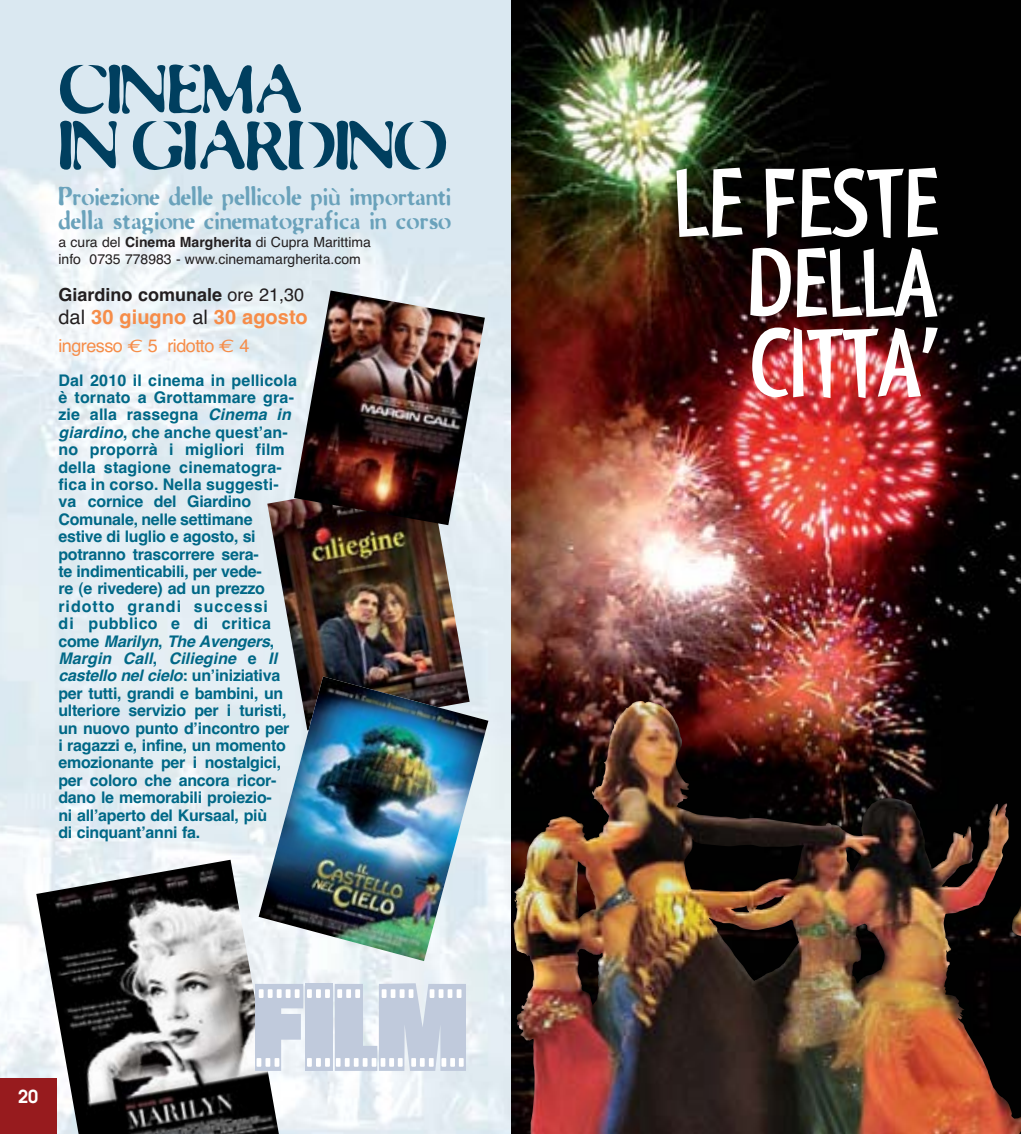
<style>
.page{position:relative;width:1021px;height:1134px;background:#fff}
.page>*{position:absolute;margin:0;border:0;box-sizing:border-box;transform-origin:0 0}
.t1{font:96px/80px "Myriad Std Tilt";letter-spacing:-.005em;color:#fff;text-align:justify}
.t2{font:68px/56px "Flo Motion";letter-spacing:-.02em;color:#003f5f}
.t3{font:26px/24px "Flo Motion";letter-spacing:-.005em;color:#6aa2bb}
.t4{font:700 20px "Helvetica";color:#f68d49}
.t5{font:700 18px "Helvetica";color:#231f20}
.t6{font:18px "Helvetica";letter-spacing:-.03em;color:#f68d49}
.t7{font:600 18px "Avant Garde";color:#fff}
.t8{font:700 16px/17.4px "Helvetica";letter-spacing:-.015em;color:#006887}
.t9{font:14px/16.8px "Helvetica";color:#231f20}
.s1{font-weight:700}
.s2{font-weight:400}
.s3{font-weight:400;color:#231f20}
.s4{font-family:"Euro Mono"}
.s5{font-style:italic}
</style>
<div class="page">
<img style="left:510px;top:1px;width:510px;height:1133px">
<svg style="left:0;top:1px;width:510px;height:1133px;background:#e2ecf3"></svg>
<img style="left:267px;top:475px;width:202px;height:201px">
<img style="left:294px;top:291px;width:191px;height:234px">
<img style="left:259px;top:676px;width:229px;height:285px">
<div style="left:0;top:1078px;width:56px;height:56px;background:#971b1e"></div>
<img style="left:36px;top:860px;width:245px;height:274px">
<svg style="left:255px;top:983px;width:211px;height:88px;background:#ccd4e3"></svg>
<h2 class="t2" style="left:58px;top:68px;width:391px">CINEMA<br>IN GIARDINO</h2>
<h3 class="t3" style="left:58px;top:186px;width:394px">Proiezione delle pellicole più importanti della stagione cinematografica in corso</h3>
<p class="t9" style="left:58px;top:235px;width:314px">a cura del <span class="s1">Cinema Margherita</span> di Cupra Marittima info 0735 778983 - www.cinemamargherita.com</p>
<p class="t5" style="left:58px;top:288px;width:247px">Giardino comunale <span class="s2">ore 21,30</span></p>
<p class="t4" style="left:58px;top:309px;width:251px"><span class="s3">dal</span> 30 giugno <span class="s3">al</span> 30 agosto</p>
<p class="t6" style="left:58px;top:339px;width:192px">ingresso <span class="s4">€</span> 5 ridotto <span class="s4">€</span> 4</p>
<p class="t8" style="left:58px;top:373px;width:240px">Dal 2010 il cinema in pellicola è tornato a Grottammare gra&shy;zie alla rassegna <span class="s5">Cinema in giardino</span>, che anche quest’an&shy;no proporrà i migliori film della stagione cinematogra&shy;fica in corso. Nella suggesti&shy;va cornice del Giardino<br>Comunale, nelle settimane estive di luglio e agosto, si potranno trascorrere sera-<br>te indimenticabili, per vede-<br>re (e rivedere) ad un prezzo ridotto grandi successi<br>di pubblico e di critica come <span class="s5">Marilyn</span>, <span class="s5">The Avengers</span>,<br><span class="s5">Margin Call</span>, <span class="s5">Ciliegine</span> e <span class="s5">Il castello nel cielo</span>: un’iniziativa per tutti, grandi e bambini, un ulteriore servizio per i turisti, un nuovo punto d’incontro per i ragazzi e, infine, un momento emozionante per i nostalgici, per coloro che ancora ricor&shy;dano le memorabili proiezio-<br>ni all’aperto del Kursaal, più<br>di cinquant’anni fa.</p>
<p class="t7" style="left:18px;top:1089px;width:22px">20</p>
<h1 class="t1" style="left:747px;top:169px;width:193px;text-indent:-74px">LE FESTE DELLA CITTA’</h1>
</div>
